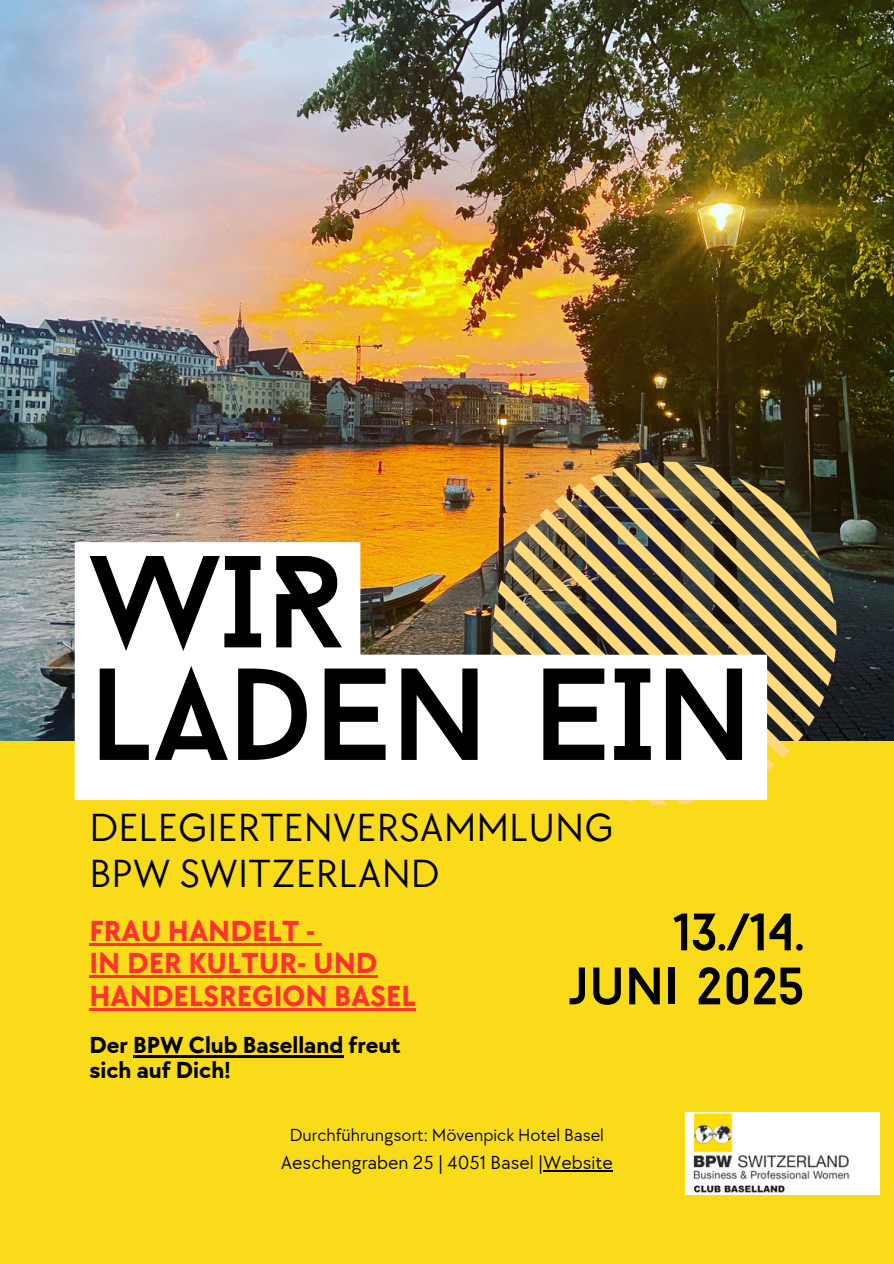
<style>
.page{position:relative;width:894px;height:1264px;background:#fff}
.page>*{position:absolute;margin:0;border:0;box-sizing:border-box;transform-origin:0 0}
.t1{font:130.5px/112.5px "Baron Neue";color:#000}
.t2{font:52.5px/54px "Baron Neue";color:#000;text-align:right}
.t3{font:40.5px/46.2px "TT Chocolates";color:#000}
.t4{font:700 30px/32.7px "TT Chocolates";color:#ff3131}
.t5{font:700 24px/24.8px "TT Chocolates";color:#000}
.t6{font:19.5px "TT Chocolates";color:#000}
.t7{font:18px "TT Chocolates";color:#000}
</style>
<div class="page">
<div style="left:0;top:0;width:893px;height:1263px;background:#f9db1a"></div>
<img style="left:0;top:0;width:893px;height:740px">
<img style="left:492px;top:461px;width:344px;height:343px">
<img style="left:685px;top:1112px;width:194px;height:82px">
<svg style="left:75px;top:542px;width:691px;height:257px;background:#e2dccf"></svg>
<hr style="left:89px;top:943px;width:226px;height:2px;background:#ff3131">
<svg style="left:315px;top:943px;width:7px;height:2px"></svg>
<hr style="left:89px;top:975px;width:288px;height:2px;background:#ff3131">
<hr style="left:89px;top:1008px;width:327px;height:2px;background:#ff3131">
<hr style="left:133px;top:1055px;width:210px;height:2px;background:#000">
<hr style="left:543px;top:1170px;width:69px;height:1px;background:#000">
<p class="t1" style="left:89px;top:558px;width:664px">WIR<br>LADEN EIN</p>
<p class="t3" style="left:89px;top:806px;width:525px">DELEGIERTENVERSAMMLUNG<br>BPW SWITZERLAND</p>
<h1 class="t2" style="left:567px;top:910px;width:238px">13./14. juni 2025</h1>
<h3 class="t4" style="left:89px;top:915px;width:328px">FRAU HANDELT -<br>IN DER KULTUR- UND<br>HANDELSREGION BASEL</h3>
<h2 class="t5" style="left:89px;top:1033px;width:313px">Der BPW Club Baselland freut sich auf Dich!</h2>
<h4 class="t7" style="left:289px;top:1124px;width:315px">Durchführungsort: Mövenpick Hotel Basel</h4>
<h5 class="t6" style="left:281px;top:1151px;width:333px">Aeschengraben 25 | 4051 Basel |Website</h5>
</div>
